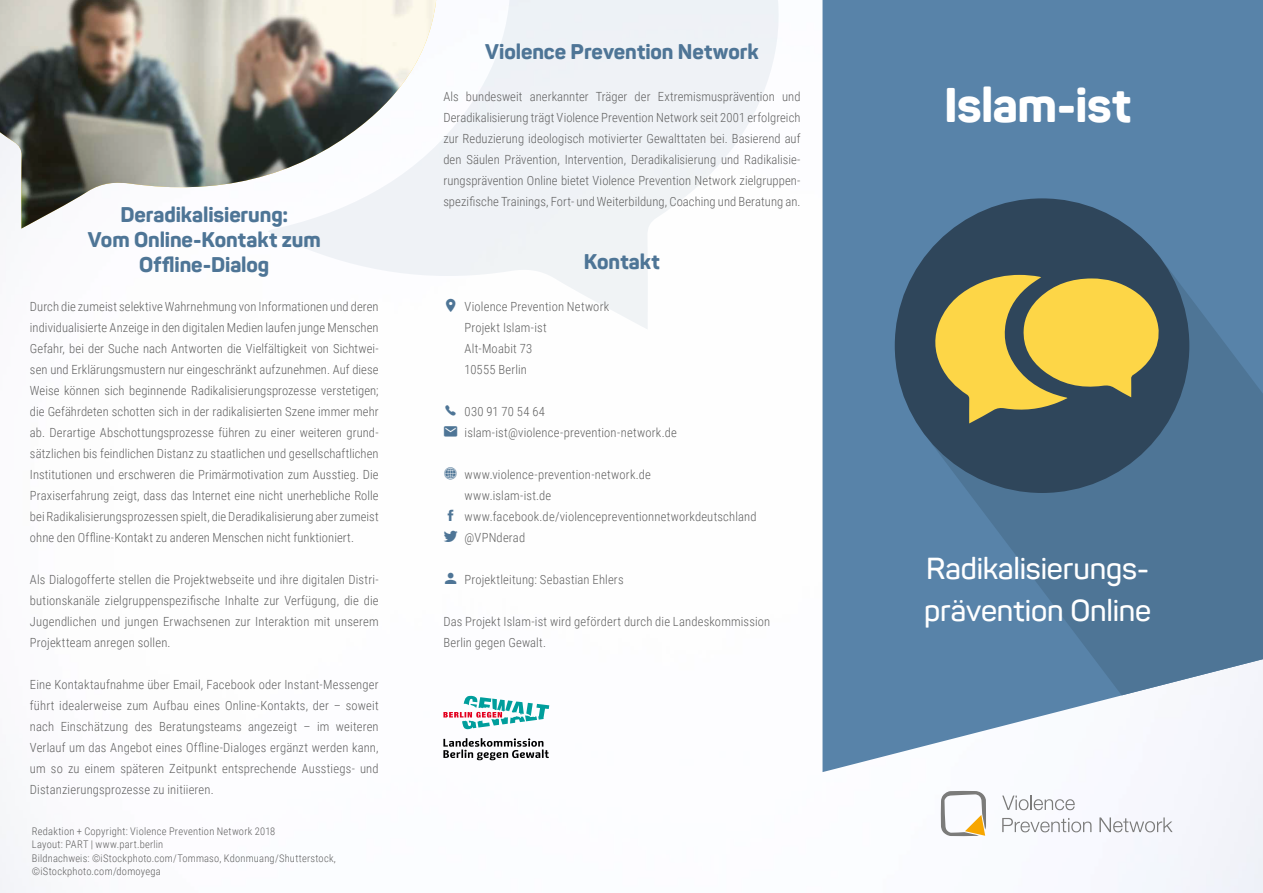
<style>
.page{position:relative;width:1263px;height:893px;background:#fff}
.page>*{position:absolute;margin:0;border:0;box-sizing:border-box;transform-origin:0 0}
.t1{font:800 48px "Panton";letter-spacing:-.01em;color:#fff}
.t2{font:600 30px/42px "Panton";letter-spacing:-.005em;color:#fff}
.t3{font:800 21px/25.2px "Panton";letter-spacing:-.005em;color:#4e7596;text-align:center}
.t4{font:300 12.6px/21px "Roboto Condensed";letter-spacing:.015em;color:#606060;text-align:justify}
.t5{font:300 10.5px/13.5px "Roboto Condensed";letter-spacing:.02em;color:#606060}
</style>
<div class="page">
<svg style="left:822px;top:0;width:441px;height:772px;background:#6b91b3"></svg>
<svg style="left:920px;top:252px;width:343px;height:443px;background:#557d9f"></svg>
<svg style="left:268px;top:0;width:512px;height:330px;fill:#f0f3f6"></svg>
<img style="left:0;top:0;width:436px;height:229px">
<div style="left:895px;top:198px;width:294px;height:295px;background:#2f465b;border-radius:147px"></div>
<svg style="left:935px;top:275px;width:224px;height:148px"></svg>
<div style="left:917px;top:767px;width:276px;height:93px;background:#fff"></div>
<svg style="left:1002px;top:795px;width:73px;height:15px"></svg>
<svg style="left:1002px;top:818px;width:89px;height:14px"></svg>
<svg style="left:1099px;top:817px;width:73px;height:15px"></svg>
<svg style="left:941px;top:791px;width:45px;height:45px"></svg>
<svg style="left:443px;top:696px;width:106px;height:33px"></svg>
<svg style="left:443px;top:738px;width:106px;height:22px"></svg>
<svg style="left:446px;top:299px;width:9px;height:13px"></svg>
<h3 class="t3" style="left:88px;top:201px;width:234px">Deradikalisierung:<br>Vom Online-Kontakt zum<br>Offline-Dialog</h3>
<p class="t4" style="left:30px;top:296px;width:350px">Durch die zumeist selektive Wahrnehmung von Informationen und deren individualisierte Anzeige in den digitalen Medien laufen junge Menschen Gefahr, bei der Suche nach Antworten die Vielfältigkeit von Sichtwei&shy;sen und Erklärungsmustern nur eingeschränkt aufzunehmen. Auf diese Weise können sich beginnende Radikalisierungsprozesse verstetigen; die Gefährdeten schotten sich in der radikalisierten Szene immer mehr ab. Derartige Abschottungsprozesse führen zu einer weiteren grund&shy;sätzlichen bis feindlichen Distanz zu staatlichen und gesellschaftlichen Institutionen und erschweren die Primärmotivation zum Ausstieg. Die Praxiserfahrung zeigt, dass das Internet eine nicht unerhebliche Rolle bei Radikalisierungsprozessen spielt, die Deradikalisierung aber zumeist ohne den Offline-Kontakt zu anderen Menschen nicht funktioniert.</p>
<p class="t4" style="left:30px;top:569px;width:350px">Als Dialogofferte stellen die Projektwebseite und ihre digitalen Distri&shy;butionskanäle zielgruppenspezifische Inhalte zur Verfügung, die die Jugendlichen und jungen Erwachsenen zur Interaktion mit unserem Projektteam anregen sollen.</p>
<p class="t4" style="left:30px;top:674px;width:350px">Eine Kontaktaufnahme über Email, Facebook oder Instant-Messenger führt idealerweise zum Aufbau eines Online-Kontakts, der – soweit nach Einschätzung des Beratungsteams angezeigt – im weiteren Verlauf um das Angebot eines Offline-Dialoges ergänzt werden kann, um so zu einem späteren Zeitpunkt entsprechende Ausstiegs- und Distanzierungsprozesse zu initiieren.</p>
<p class="t5" style="left:32px;top:824px;width:306px">Redaktion + Copyright: Violence Prevention Network 2018<br>Layout: PART | www.part.berlin<br>Bildnachweis: ©iStockphoto.com/Tommaso, Kdonmuang/Shutterstock, ©iStockphoto.com/domoyega</p>
<h3 class="t3" style="left:485px;top:39px;width:275px">Violence Prevention Network</h3>
<p class="t4" style="left:443px;top:86px;width:359px">Als bundesweit anerkannter Träger der Extremismusprävention und Deradikalisierung trägt Violence Prevention Network seit 2001 erfolgreich zur Reduzierung ideologisch motivierter Gewalttaten bei. Basierend auf den Säulen Prävention, Intervention, Deradikalisierung und Radikalisie&shy;rungsprävention Online bietet Violence Prevention Network zielgruppen&shy;spezifische Trainings, Fort- und Weiterbildung, Coaching und Beratung an.</p>
<h3 class="t3" style="left:584px;top:249px;width:78px">Kontakt</h3>
<p class="t4" style="left:465px;top:296px;width:146px;text-align:left">Violence Prevention Network<br>Projekt Islam-ist<br>Alt-Moabit 73<br>10555 Berlin</p>
<p class="t4" style="left:465px;top:401px;width:214px">030 91 70 54 64 islam-ist@violence-prevention-network.de</p>
<p class="t4" style="left:465px;top:464px;width:293px;text-align:left">www.violence-prevention-network.de<br>www.islam-ist.de www.facebook.de/violencepreventionnetworkdeutschland @VPNderad</p>
<p class="t4" style="left:465px;top:569px;width:160px">Projektleitung: Sebastian Ehlers</p>
<p class="t4" style="left:443px;top:611px;width:328px">Das Projekt Islam-ist wird gefördert durch die Landeskommission<br>Berlin gegen Gewalt.</p>
<h1 class="t1" style="left:944px;top:75px;width:189px">Islam-ist</h1>
<h2 class="t2" style="left:924px;top:548px;width:228px">Radikalisierungs&shy;prävention Online</h2>
</div>
